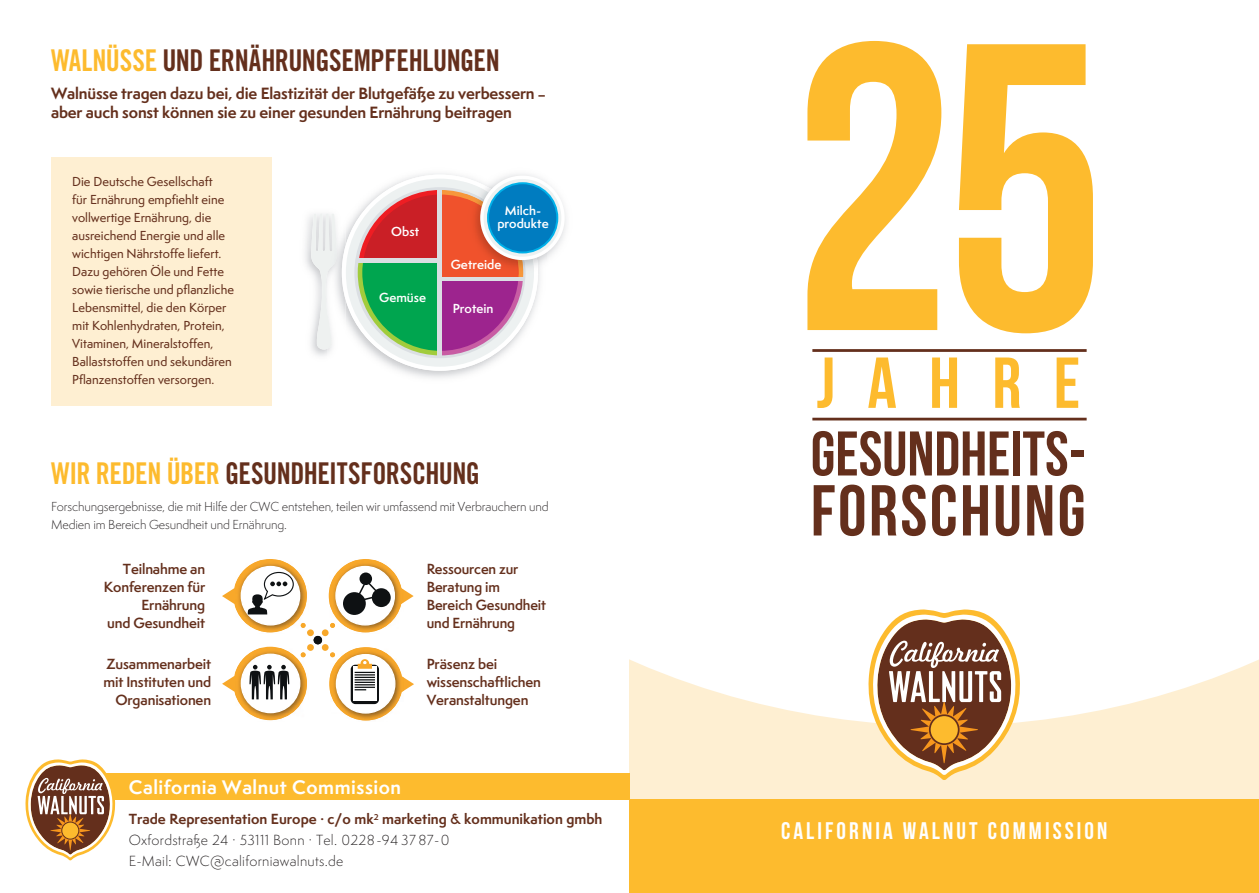
<style>
.page{position:relative;width:1259px;height:893px;background:#fff}
.page>*{position:absolute;margin:0;border:0;box-sizing:border-box;transform-origin:0 0}
.t1{font:700 408.3px "Bebas Neue";color:#fdbb2e}
.t2{font:700 71.85px "Bebas Neue";letter-spacing:.035em;color:#642f1c}
.t3{font:700 71.85px "Bebas Neue";letter-spacing:.45em;color:#fdbb2e}
.t4{font:700 62.85px "Bebas Neue";color:#642f1c}
.t5{font:30px "Trade Gothic Bold Cond Twenty";letter-spacing:-.015em;color:#642f1c;scale:.94 1}
.t6{font:700 24px "Bebas Neue";letter-spacing:.13em;color:#fff}
.t7{font:700 18px "Semplicita Pro";letter-spacing:.03em;color:#fff}
.t8{font:700 15px/19.5px "Semplicita Pro";letter-spacing:-.01em;color:#642f1c}
.t9{font:600 13.5px/18px "Semplicita Pro";letter-spacing:-.01em;color:#642f1c}
.t10{font:300 13.5px/21px "Semplicita Pro";letter-spacing:.02em;color:#231f20}
.t11{font:500 12px/18px "Semplicita Pro";color:#642f1c}
.t12{font:300 12px/18px "Semplicita Pro";letter-spacing:-.01em;color:#231f20}
.t13{font:600 12px/13.5px "Semplicita Pro";color:#fff;text-align:center}
.s1{color:#fdbb2e}
.s2{font-weight:700;color:#642f1c}
</style>
<div class="page">
<svg style="left:629px;top:659px;width:630px;height:141px;fill:#feefd2"></svg>
<div style="left:51px;top:157px;width:221px;height:249px;background:#feefd2"></div>
<div style="left:322px;top:629px;width:6px;height:7px;background:#f8a82a;border-radius:50%"></div>
<div style="left:307px;top:644px;width:7px;height:7px;background:#f8a82a;border-radius:50%"></div>
<div style="left:307px;top:629px;width:7px;height:7px;background:#f8a82a;border-radius:50%"></div>
<div style="left:314px;top:636px;width:8px;height:8px;background:#0e1113;border-radius:50%"></div>
<div style="left:322px;top:644px;width:6px;height:7px;background:#f8a82a;border-radius:50%"></div>
<svg style="left:222px;top:559px;width:86px;height:74px"></svg>
<svg style="left:222px;top:647px;width:86px;height:73px"></svg>
<img style="left:360px;top:720px;width:12px;height:1px">
<svg style="left:329px;top:559px;width:85px;height:73px"></svg>
<div style="left:359px;top:572px;width:13px;height:13px;background:#0e1113;border-radius:50%"></div>
<svg style="left:329px;top:647px;width:85px;height:73px"></svg>
<div style="left:629px;top:800px;width:630px;height:93px;background:#fdbb2e"></div>
<svg style="left:867px;top:609px;width:154px;height:171px"></svg>
<hr style="left:812px;top:349px;width:274px;height:3px;background:#642f1c">
<hr style="left:812px;top:418px;width:274px;height:2px;background:#642f1c">
<div style="left:90px;top:773px;width:539px;height:27px;background:#fdbb2e"></div>
<svg style="left:25px;top:759px;width:91px;height:101px"></svg>
<svg style="left:311px;top:213px;width:17px;height:137px"></svg>
<img style="left:328px;top:173px;width:212px;height:205px">
<img style="left:328px;top:213px;width:9px;height:136px">
<div style="left:342px;top:175px;width:196px;height:196px;background:#fff;border-radius:50%"></div>
<div style="left:346px;top:179px;width:188px;height:188px;background:#edf1f1;border-radius:50%"></div>
<svg style="left:358px;top:190px;width:165px;height:165px;background:#9d7f7b"></svg>
<img style="left:465px;top:173px;width:101px;height:102px">
<img style="left:465px;top:178px;width:73px;height:97px">
<img style="left:465px;top:182px;width:69px;height:93px">
<img style="left:465px;top:191px;width:60px;height:84px">
<img style="left:465px;top:194px;width:58px;height:81px">
<img style="left:465px;top:199px;width:53px;height:76px">
<div style="left:480px;top:176px;width:85px;height:84px;background:#fff;border-radius:50%"></div>
<svg style="left:483px;top:179px;width:78px;height:78px"></svg>
<svg style="left:487px;top:182px;width:71px;height:71px"></svg>
<div style="left:489px;top:184px;width:67px;height:67px;background:#007cc0;border-radius:50%"></div>
<h3 class="t5" style="left:51px;top:42px;width:479px"><span class="s1">WALNÜSSE</span> UND ERNÄHRUNGSEMPFEHLUNGEN</h3>
<p class="t8" style="left:51px;top:83px;width:485px">Walnüsse tragen dazu bei, die Elastizität der Blutgefäße zu verbessern aber auch sonst können sie zu einer gesunden Ernährung beitragen</p>
<p class="t11" style="left:72px;top:172px;width:163px">Die Deutsche Gesellschaft<br>für Ernährung empfiehlt eine vollwertige Ernährung, die ausreichend Energie und alle wichtigen Nähr stoffe liefert.<br>Dazu gehören Öle und Fette sowie tierische und pflanzliche<br>Lebensmittel, die den Körper mit Kohlenhydraten, Protein,<br>Vitaminen, Mineralstoffen,<br>Ballast stoffen und sekundären<br>Pflanzen stoffen versorgen.</p>
<p class="t13" style="left:391px;top:225px;width:29px">Obst</p>
<p class="t13" style="left:379px;top:290px;width:48px">Gemüse</p>
<p class="t13" style="left:497px;top:203px;width:53px">Milch&shy;produkte</p>
<p class="t13" style="left:451px;top:257px;width:52px">Getreide</p>
<p class="t13" style="left:453px;top:301px;width:42px">Protein</p>
<h3 class="t5" style="left:51px;top:456px;width:458px"><span class="s1">WIR REDEN ÜBER</span> GESUNDHEITSFORSCHUNG</h3>
<p class="t12" style="left:51px;top:497px;width:499px">Forschungsergebnisse, die mit Hilfe der CWC entstehen, teilen wir umfassend mit Verbrauchern und<br>Medien im Bereich Gesundheit und Ernährung.</p>
<p class="t9" style="left:104px;top:559px;width:103px;text-align:right">Teilnahme an<br>Konferenzen für<br>Ernährung<br>und Gesundheit</p>
<p class="t9" style="left:103px;top:655px;width:109px;text-align:right">Zusammenarbeit mit Instituten und<br>Organisationen</p>
<p class="t9" style="left:427px;top:559px;width:121px">Ressourcen zur<br>Beratung im<br>Bereich Gesundheit und Ernährung</p>
<p class="t9" style="left:427px;top:655px;width:116px">Präsenz bei wissenschaftlichen<br>Veranstaltungen</p>
<h3 class="t7" style="left:129px;top:774px;width:274px">California Walnut Commission</h3>
<p class="t10" style="left:129px;top:808px;width:475px"><span class="s2">Trade Representation Europe · c/o mk</span><sup>2</sup> <span class="s2">marketing &amp; kommunikation gmbh<br></span>Oxfordstraße 24 · 53111 Bonn · Tel. 0228-94 37 87-0<br>E-Mail: CWC@californiawalnuts.de</p>
<h1 class="t1" style="left:791px;top:-35px;width:317px">25</h1>
<h2 class="t3" style="left:816px;top:344px;width:265px">JAHRE</h2>
<h3 class="t4" style="left:811px;top:419px;width:276px">GESUNDHEITS-</h3>
<h2 class="t2" style="left:811px;top:471px;width:276px">FORSCHUNG</h2>
<h3 class="t6" style="left:781px;top:817px;width:328px">CALIFORNIA WALNUT COMMISSION</h3>
</div>
